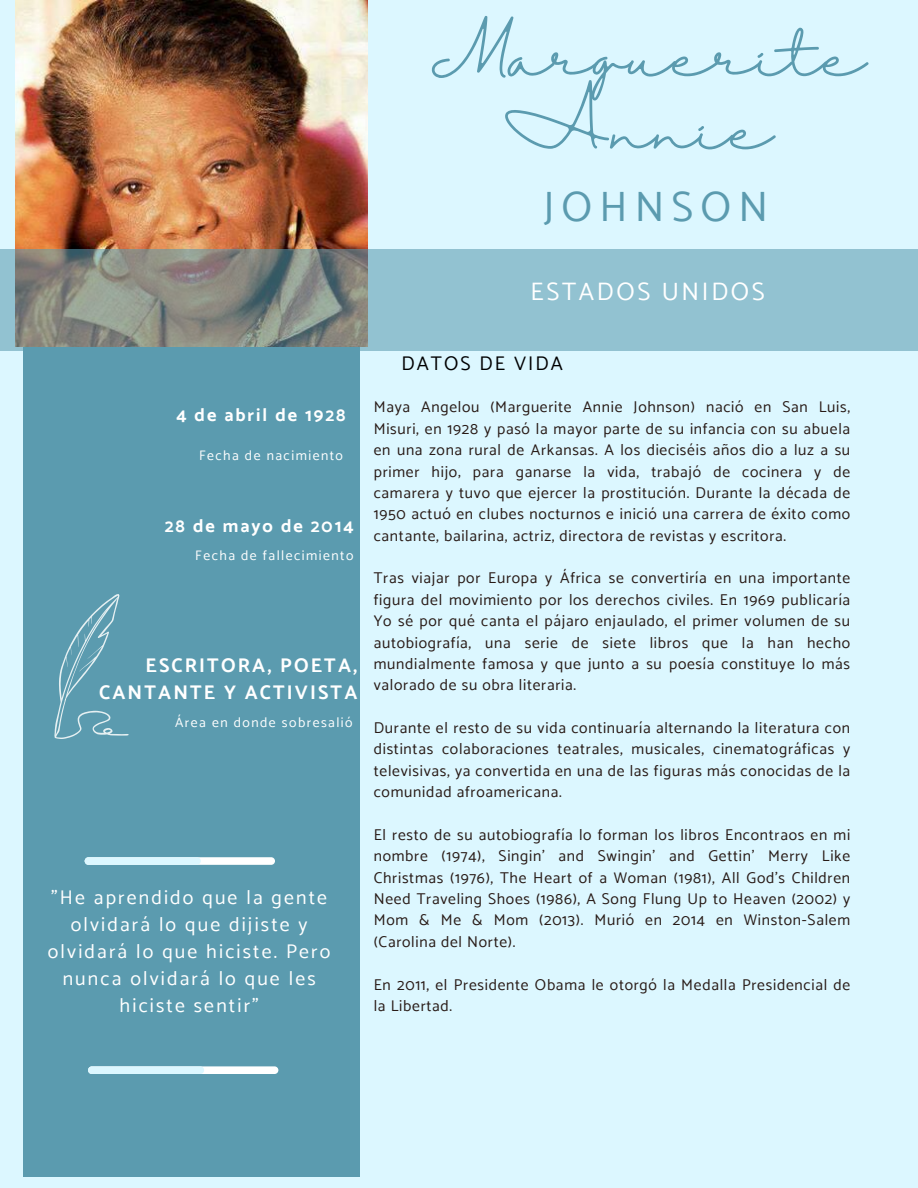
<style>
.page{position:relative;width:918px;height:1188px;background:#dcf7ff}
.page>*{position:absolute;margin:0;border:0;box-sizing:border-box;transform-origin:0 0}
.t1{font:52.5px/73.2px "Halimun";color:#5b9baf;text-align:center}
.t2{font:42.3px "Catamaran";letter-spacing:.17em;color:#5b9baf}
.t3{font:25.2px "Catamaran";letter-spacing:.105em;color:#fff}
.t4{font:19.8px/27px "Catamaran";letter-spacing:.11em;color:#fff;text-align:center}
.t5{font:700 19.8px/27px "Catamaran";letter-spacing:.105em;color:#fff;text-align:right}
.t6{font:19.8px "Catamaran";letter-spacing:.105em;color:#000}
.t7{font:700 18.3px "Catamaran";letter-spacing:.105em;color:#fff}
.t8{font:15.6px/21.3px "Catamaran";letter-spacing:.045em;color:#281a16;text-align:justify}
.t9{font:13.8px "Catamaran";letter-spacing:.105em;color:#fff}
</style>
<div class="page">
<div style="left:23px;top:0;width:336px;height:1177px;background:#5b9baf"></div>
<img style="left:15px;top:0;width:352px;height:250px">
<svg style="left:0;top:250px;width:918px;height:101px;background:#8cacb2"></svg>
<div style="left:85px;top:857px;width:190px;height:8px;background:#fff;border-radius:4px"></div>
<div style="left:85px;top:857px;width:116px;height:8px;background:#dcf7ff;border-radius:4px"></div>
<div style="left:88px;top:1066px;width:190px;height:8px;background:#fff;border-radius:4px"></div>
<div style="left:88px;top:1066px;width:116px;height:8px;background:#dcf7ff;border-radius:4px"></div>
<svg style="left:54px;top:594px;width:75px;height:145px"></svg>
<h2 class="t1" style="left:429px;top:22px;width:438px">Marguerite<br>Annie</h2>
<p class="t2" style="left:544px;top:181px;width:226px">JOHNSON</p>
<p class="t3" style="left:531px;top:277px;width:236px">ESTADOS UNIDOS</p>
<h3 class="t7" style="left:176px;top:404px;width:171px">4 de abril de 1928</h3>
<h5 class="t9" style="left:199px;top:447px;width:145px">Fecha de nacimiento</h5>
<p class="t7" style="left:165px;top:515px;width:190px">28 de mayo de 2014</p>
<p class="t9" style="left:195px;top:547px;width:160px">Fecha de fallecimiento</p>
<h4 class="t5" style="left:99px;top:651px;width:260px">ESCRITORA, POETA,<br>CANTANTE Y ACTIVISTA</h4>
<p class="t9" style="left:175px;top:715px;width:179px">Área en donde sobresalió</p>
<p class="t4" style="left:48px;top:884px;width:284px">"He aprendido que la gente olvidará lo que dijiste y olvidará lo que hiciste. Pero nunca olvidará lo que les hiciste sentir”</p>
<h1 class="t6" style="left:401px;top:352px;width:163px">DATOS DE VIDA</h1>
<h6 class="t8" style="left:374px;top:396px;width:478px">Maya Angelou (Marguerite Annie Johnson) nació en San Luis, Misuri, en 1928 y pasó la mayor parte de su infancia con su abuela en una zona rural de Arkansas. A los dieciséis años dio a luz a su primer hijo; para ganarse la vida, trabajó de cocinera y de camarera y tuvo que ejercer la prostitución. Durante la década de 1950 actuó en clubes nocturnos e inició una carrera de éxito como cantante, bailarina, actriz, directora de revistas y escritora.</h6>
<p class="t8" style="left:374px;top:567px;width:478px">Tras viajar por Europa y África se convertiría en una importante figura del movimiento por los derechos civiles. En 1969 publicaría Yo sé por qué canta el pájaro enjaulado, el primer volumen de su autobiografía, una serie de siete libros que la han hecho mundialmente famosa y que junto a su poesía constituye lo más valorado de su obra literaria.</p>
<h6 class="t8" style="left:374px;top:717px;width:478px">Durante el resto de su vida continuaría alternando la literatura con distintas colaboraciones teatrales, musicales, cinematográficas y televisivas, ya convertida en una de las figuras más conocidas de la comunidad afroamericana.</h6>
<p class="t8" style="left:374px;top:824px;width:478px">El resto de su autobiografía lo forman los libros Encontraos en mi nombre (1974), Singin’ and Swingin’ and Gettin’ Merry Like Christmas (1976), The Heart of a Woman (1981), All God’s Children Need Traveling Shoes (1986), A Song Flung Up to Heaven (2002) y Mom &amp; Me &amp; Mom (2013). Murió en 2014 en Winston-Salem (Carolina del Norte).</p>
<p class="t8" style="left:374px;top:974px;width:478px">En 2011, el Presidente Obama le otorgó la Medalla Presidencial de la Libertad.</p>
</div>
